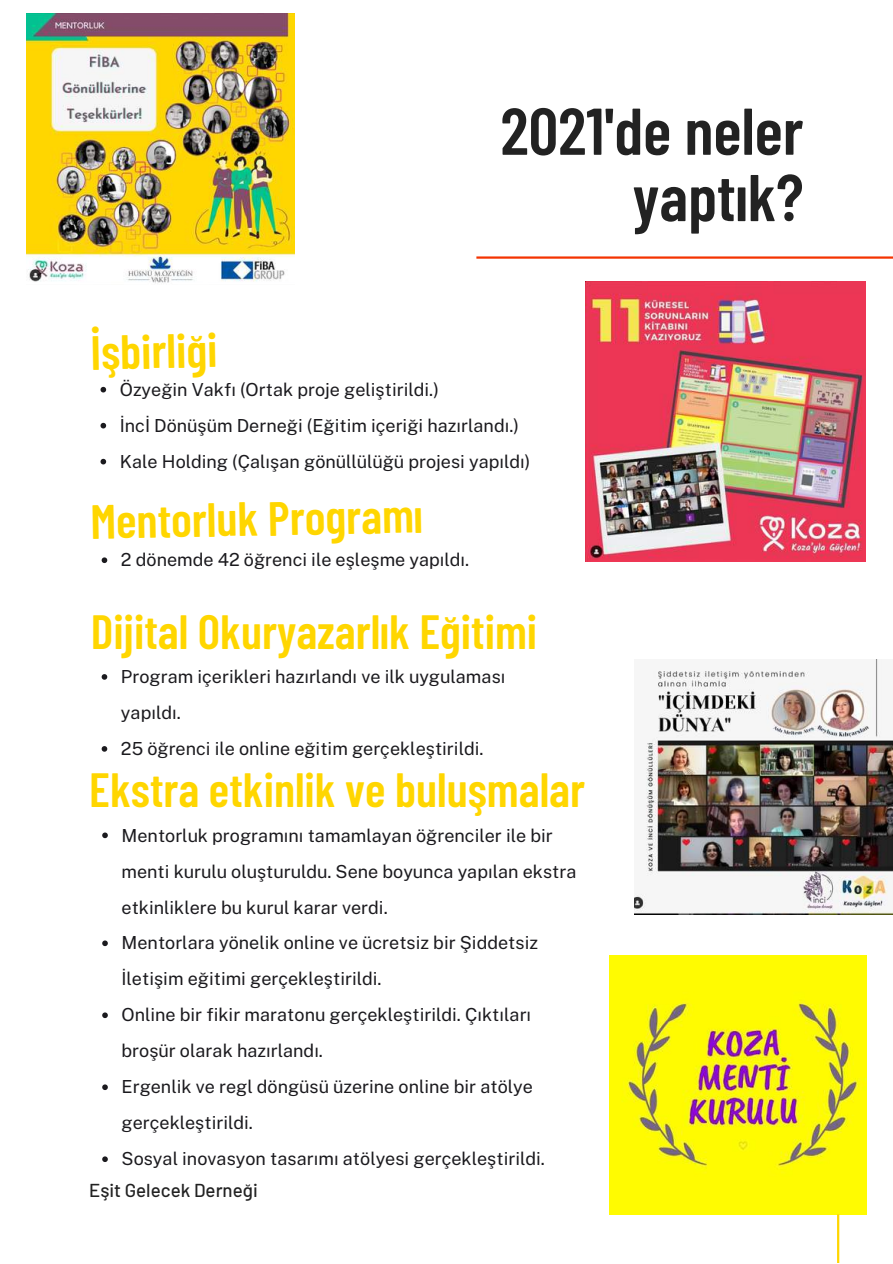
<style>
.page{position:relative;width:893px;height:1264px;background:#fff}
.page>*{position:absolute;margin:0;border:0;box-sizing:border-box;transform-origin:0 0}
.t1{font:600 66px/66.3px "Barlow Condensed";color:#222;text-align:right}
.t2{font:600 48px "Barlow Condensed";color:#ffd600}
.t3{font:500 18.75px "Barlow";color:#222}
.t4{font:18px/36px "Public Sans";color:#1b1a1e}
</style>
<div class="page">
<hr style="left:476px;top:256px;width:416px;height:3px;background:#f43300">
<img style="left:27px;top:14px;width:267px;height:269px">
<img style="left:609px;top:955px;width:257px;height:259px">
<img style="left:634px;top:659px;width:258px;height:255px">
<svg style="left:102px;top:557px;width:5px;height:6px"></svg>
<svg style="left:102px;top:674px;width:5px;height:5px"></svg>
<svg style="left:102px;top:746px;width:5px;height:5px"></svg>
<svg style="left:102px;top:832px;width:6px;height:6px"></svg>
<svg style="left:102px;top:940px;width:6px;height:6px"></svg>
<svg style="left:102px;top:1012px;width:6px;height:6px"></svg>
<svg style="left:102px;top:1084px;width:6px;height:6px"></svg>
<svg style="left:102px;top:1156px;width:6px;height:5px"></svg>
<svg style="left:100px;top:387px;width:6px;height:5px"></svg>
<svg style="left:100px;top:423px;width:6px;height:5px"></svg>
<svg style="left:100px;top:459px;width:6px;height:5px"></svg>
<img style="left:585px;top:281px;width:280px;height:280px">
<hr style="left:837px;top:1214px;width:2px;height:48px;background:#ffd600">
<h1 class="t1" style="left:500px;top:95px;width:304px">2021'de neler yaptık?</h1>
<h2 class="t2" style="left:90px;top:321px;width:128px;rotate:-1deg">İşbirliği</h2>
<p class="t4" style="left:120px;top:371px;width:412px">Özyeğin Vakfı (Ortak proje geliştirildi.)<br>İncİ Dönüşüm Derneği (Eğitim içeriği hazırlandı.)<br>Kale Holding (Çalışan gönüllülüğü projesi yapıldı)</p>
<h2 class="t2" style="left:90px;top:490px;width:334px;rotate:-1deg">Mentorluk Programı</h2>
<p class="t4" style="left:121px;top:542px;width:350px">2 dönemde 42 öğrenci ile eşleşme yapıldı.</p>
<h2 class="t2" style="left:91px;top:601px;width:448px">Dijital Okuryazarlık Eğitimi</h2>
<p class="t4" style="left:121px;top:658px;width:386px">Program içerikleri hazırlandı ve ilk uygulaması yapıldı.<br>25 öğrenci ile online eğitim gerçekleştirildi.</p>
<h2 class="t2" style="left:89px;top:759px;width:497px">Ekstra etkinlik ve buluşmalar</h2>
<p class="t4" style="left:121px;top:817px;width:456px">Mentorluk programını tamamlayan öğrenciler ile bir menti kurulu oluşturuldu. Sene boyunca yapılan ekstra etkinliklere bu kurul karar verdi.<br>Mentorlara yönelik online ve ücretsiz bir Şiddetsiz İletişim eğitimi gerçekleştirildi.<br>Online bir fikir maratonu gerçekleştirildi. Çıktıları broşür olarak hazırlandı.<br>Ergenlik ve regl döngüsü üzerine online bir atölye gerçekleştirildi.<br>Sosyal inovasyon tasarımı atölyesi gerçekleştirildi.</p>
<p class="t3" style="left:89px;top:1178px;width:170px">Eşit Gelecek Derneği</p>
</div>
